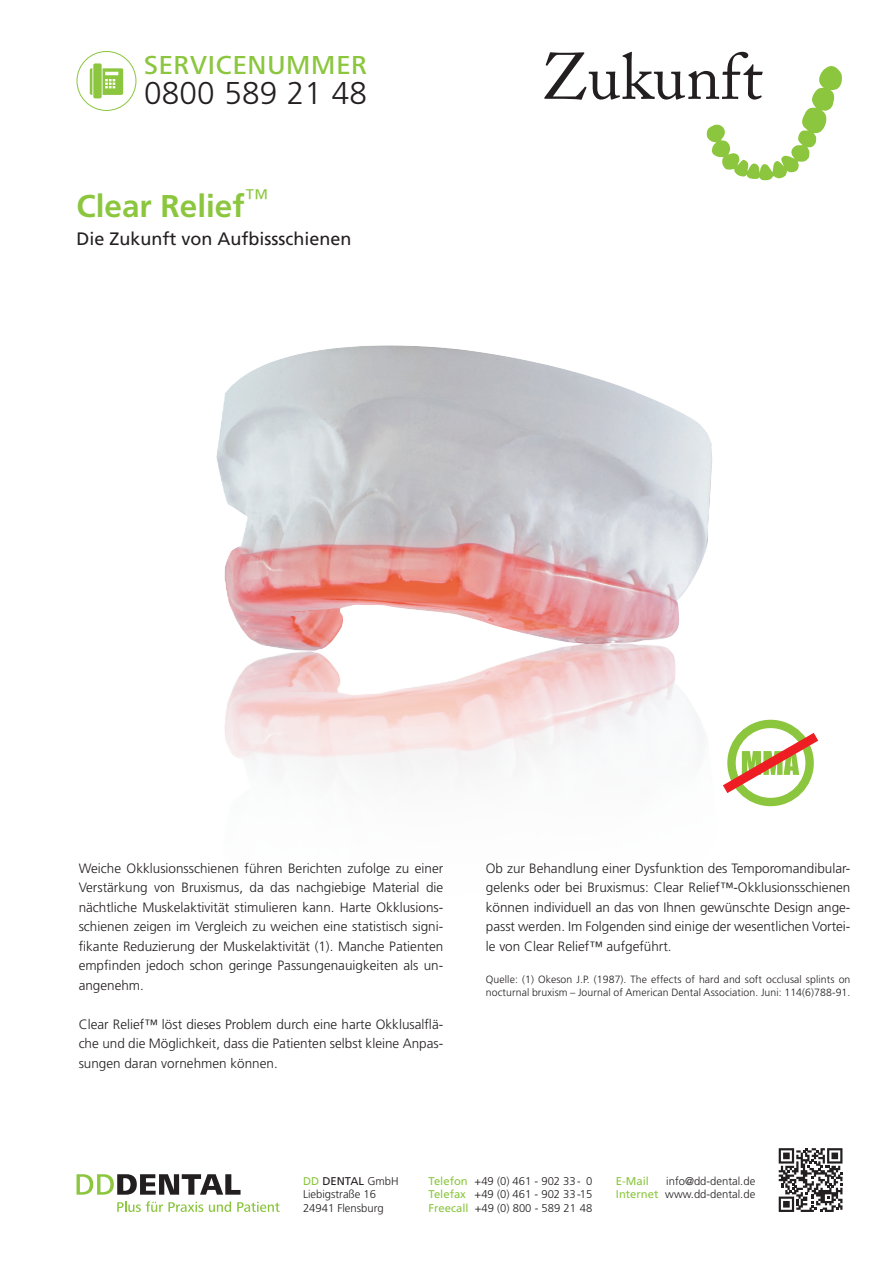
<style>
.page{position:relative;width:893px;height:1263px;background:#fff}
.page>*{position:absolute;margin:0;border:0;box-sizing:border-box;transform-origin:0 0}
.t1{font:64.95px "Adobe Caslon Pro";color:#231f20}
.t2{font:700 31.5px "Frutiger";color:#8bc63e}
.t3{font:300 31.5px "Frutiger";letter-spacing:.005em;color:#231f20}
.t4{font:500 27px "Frutiger Next LT";letter-spacing:.03em;color:#8bc63e}
.t5{font:18px "Frutiger";color:#231f20}
.t6{font:300 13.5px/19.5px "Frutiger";color:#231f20;text-align:justify}
.t7{font:300 11.25px "Frutiger";color:#231f20}
.t8{font:11.25px "Frutiger";color:#8bc63e}
.t9{font:11.25px "Frutiger";color:#231f20}
.t10{font:300 10.5px/12.6px "Frutiger";letter-spacing:.01em;color:#231f20}
.s1{color:#8bc63e}
.s2{font-weight:300}
.s3{color:#fff}
</style>
<div class="page">
<svg style="left:706px;top:66px;width:136px;height:115px"></svg>
<svg style="left:779px;top:1148px;width:63px;height:64px"></svg>
<svg style="left:77px;top:1174px;width:164px;height:21px"></svg>
<svg style="left:117px;top:1201px;width:86px;height:11px"></svg>
<svg style="left:209px;top:1201px;width:22px;height:11px"></svg>
<svg style="left:237px;top:1202px;width:43px;height:10px"></svg>
<div style="left:77px;top:51px;width:59px;height:60px;border:1px solid #8bc63e;border-radius:50%"></div>
<svg style="left:90px;top:63px;width:33px;height:35px"></svg>
<div style="left:727px;top:720px;width:87px;height:86px;border:8px solid #8bc63e;border-radius:50%"></div>
<svg style="left:753px;top:730px;width:66px;height:66px"></svg>
<img style="left:225px;top:703px;width:528px;height:100px">
<img style="left:216px;top:345px;width:496px;height:358px">
<p class="t4" style="left:144px;top:50px;width:224px">SERVICENUMMER</p>
<p class="t3" style="left:144px;top:75px;width:224px">0800 589 21 48</p>
<p class="t2" style="left:77px;top:187px;width:193px">Clear Relief<sup>™</sup></p>
<p class="t5" style="left:77px;top:228px;width:277px">Die Zukunft von Aufbissschienen</p>
<p class="t1" style="left:541px;top:38px;width:223px">Zukunft</p>
<p class="t6" style="left:79px;top:858px;width:366px">Weiche Okklusionsschienen führen Berichten zufolge zu einer Verstärkung von Bruxismus, da das nachgiebige Material die nächtliche Muskelaktivität stimulieren kann. Harte Okklusions&shy;schienen zeigen im Vergleich zu weichen eine statistisch signi&shy;fikante Reduzierung der Muskelaktivität (1). Manche Patienten empfinden jedoch schon geringe Passungenauigkeiten als un&shy;angenehm.</p>
<p class="t6" style="left:79px;top:1014px;width:366px">Clear Relief™ löst dieses Problem durch eine harte Okklusalflä&shy;che und die Möglichkeit, dass die Patienten selbst kleine Anpas&shy;sungen daran vornehmen können.</p>
<p class="t6" style="left:486px;top:858px;width:366px">Ob zur Behandlung einer Dysfunktion des Temporomandibular&shy;gelenks oder bei Bruxismus: Clear Relief™-Okklusionsschienen können individuell an das von Ihnen gewünschte Design ange&shy;passt werden. Im Folgenden sind einige der wesentlichen Vortei&shy;le von Clear Relief™ aufgeführt.</p>
<p class="t10" style="left:486px;top:973px;width:366px">Quelle: (1) Okeson J.P. (1987). The effects of hard and soft occlusal splints on nocturnal bruxism – Journal of American Dental Association. Juni: 114(6)788-91.</p>
<p class="t9" style="left:303px;top:1174px;width:97px"><span class="s1">DD</span> DENTAL <span class="s2">GmbH</span></p>
<p class="t7" style="left:303px;top:1188px;width:75px">Liebigstraße 16</p>
<p class="t7" style="left:303px;top:1202px;width:82px">24941 Flensburg</p>
<p class="t8" style="left:429px;top:1174px;width:41px">Telefon</p>
<p class="t8" style="left:429px;top:1188px;width:39px">Telefax</p>
<p class="t8" style="left:429px;top:1201px;width:42px">Freecall</p>
<p class="t7" style="left:475px;top:1175px;width:119px">+49 (0) 461 - 902 33 -<span class="s3">0</span>0</p>
<p class="t7" style="left:475px;top:1188px;width:119px">+49 (0) 461 - 902 33 -15</p>
<p class="t7" style="left:475px;top:1202px;width:119px">+49 (0) 800 - 589 21 48</p>
<p class="t7" style="left:666px;top:1175px;width:91px">info@dd-dental.de</p>
<p class="t7" style="left:665px;top:1188px;width:92px">www.dd-dental.de</p>
<p class="t8" style="left:616px;top:1174px;width:35px">E-Mail</p>
<p class="t8" style="left:616px;top:1188px;width:44px">Internet</p>
</div>
